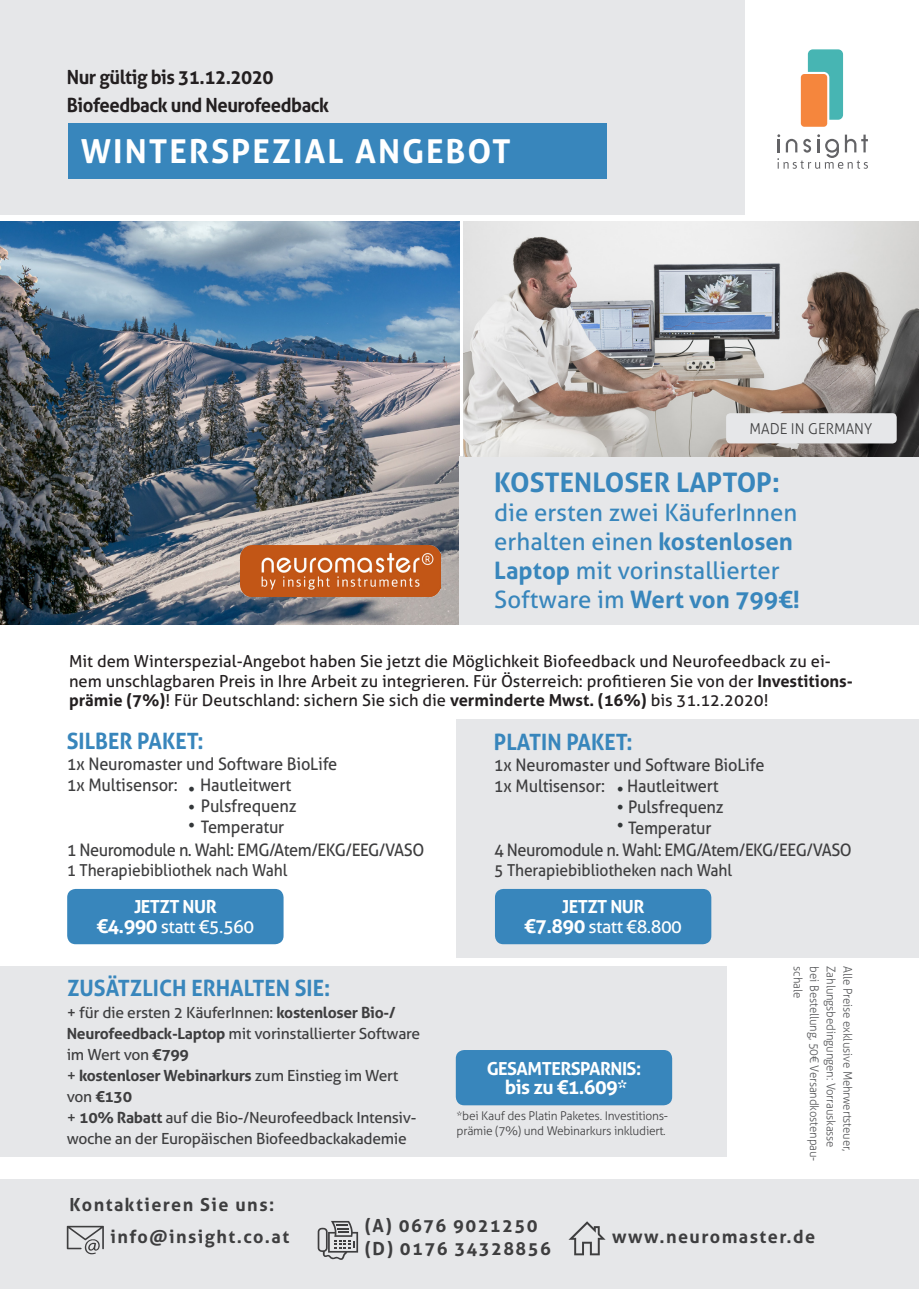
<style>
.page{position:relative;width:919px;height:1289px;background:#fff}
.page>*{position:absolute;margin:0;border:0;box-sizing:border-box;transform-origin:0 0}
.t1{font:700 33px "Aller";letter-spacing:.06em;color:#fff}
.t2{font:700 27px "Aller";color:#3886bc}
.t3{font:24px "Aller";color:#3886bc}
.t4{font:700 24px "Aller";color:#3886bc}
.t5{font:700 22.5px "Aller";color:#3886bc;scale:.95 1}
.t6{font:700 19.5px "Aller";letter-spacing:-.025em;color:#231f20;scale:.95 1}
.t7{font:700 19.5px "Aller";letter-spacing:-.03em;color:#fff}
._1_Fließtext_Aller{font:700 18px "Aller";letter-spacing:.08em;color:#3e3e3f}
.t8{font:18px "Aller";letter-spacing:-.03em;color:#fff}
.t9{font:700 18px "Aller";letter-spacing:-.03em;color:#fff}
.t10{font:18px "Minion Pro";color:#333739}
.t11{font:17.25px/21px "Aller";letter-spacing:-.01em;color:#3e3e3f;scale:.95 1}
.t12{font:17.25px "Aller";letter-spacing:-.03em;color:#3e3e3f;scale:.95 1}
._1_Fließtext_Aller-2{font:16.5px/19.5px "Aller";color:#231f20}
.t13{font:16.5px "Aller";letter-spacing:-.01em;color:#3e3e3f;scale:.95 1}
.t14{font:15.3px/21px "Aller";letter-spacing:-.02em;color:#3e3e3f}
.t15{font:700 15.3px/21px "Aller";letter-spacing:-.02em;color:#3e3e3f}
.t16{font:300 15px "Aller";color:#3e3e3f;scale:.95 1}
.t17{font:300 12px "Aller";letter-spacing:-.01em;color:#57585a;scale:.95 1}
.t18{font:300 12px/14.4px "Aller";letter-spacing:-.02em;color:#3e3e3f}
.s1{font-weight:700}
.s2{font-weight:400}
.s3{font-family:"Minion Pro";font-size:18px;color:#333739}
.s4{font-weight:700;font-size:19.5px}
</style>
<div class="page">
<img style="left:0;top:221px;width:459px;height:403px">
<div style="left:459px;top:456px;width:459px;height:168px;background:#e6e7e9"></div>
<div style="left:456px;top:719px;width:462px;height:238px;background:#e6e7e9"></div>
<svg style="left:777px;top:134px;width:90px;height:35px"></svg>
<div style="left:800px;top:74px;width:27px;height:53px;background:#f5863d;border-radius:4px"></div>
<svg style="left:807px;top:49px;width:36px;height:71px"></svg>
<div style="left:0;top:1179px;width:918px;height:109px;background:#e6e7e9"></div>
<svg style="left:67px;top:1225px;width:37px;height:29px"></svg>
<svg style="left:317px;top:1220px;width:41px;height:40px"></svg>
<svg style="left:568px;top:1221px;width:37px;height:34px"></svg>
<div style="left:0;top:0;width:744px;height:215px;background:#e6e7e9"></div>
<div style="left:0;top:966px;width:726px;height:190px;background:#e6e7e9"></div>
<div style="left:67px;top:888px;width:216px;height:56px;background:#3886bc;border-radius:9px"></div>
<div style="left:68px;top:124px;width:539px;height:55px;background:#3886bc"></div>
<img style="left:463px;top:221px;width:455px;height:235px">
<div style="left:456px;top:1049px;width:216px;height:56px;background:#3886bc;border-radius:9px"></div>
<div style="left:726px;top:413px;width:170px;height:30px;background:#e6e7e9;border-radius:4px"></div>
<img style="left:241px;top:546px;width:199px;height:50px">
<div style="left:495px;top:888px;width:216px;height:56px;background:#3886bc;border-radius:9px"></div>
<p class="t6" style="left:67px;top:65px;width:219px">Nur gültig bis 31.12.2020</p>
<p class="t6" style="left:67px;top:93px;width:277px">Biofeedback und Neurofeedback</p>
<p class="t1" style="left:81px;top:131px;width:431px">WINTERSPEZIAL ANGEBOT</p>
<p class="t16" style="left:749px;top:419px;width:131px">MADE IN GERMANY</p>
<p class="t2" style="left:494px;top:466px;width:287px">KOSTENLOSER LAPTOP:</p>
<p class="t3" style="left:494px;top:498px;width:304px">die ersten zwei KäuferInnen</p>
<p class="t3" style="left:494px;top:527px;width:300px">erhalten einen <span class="s1">kostenlosen</span></p>
<p class="t3" style="left:494px;top:556px;width:287px"><span class="s1">Laptop</span> mit vorinstallierter</p>
<p class="t4" style="left:494px;top:584px;width:307px"><span class="s2">Software im</span> Wert von 799€!</p>
<p class="_1_Fließtext_Aller-2" style="left:69px;top:651px;width:785px">Mit dem Winterspezial-Angebot haben Sie jetzt die Möglichkeit Biofeedback und Neurofeedback zu ei&shy;nem unschlagbaren Preis in Ihre Arbeit zu integrieren. Für Österreich: profitieren Sie von der <span class="s1">Investitions&shy;prämie (7%)</span>! Für Deutschland: sichern Sie sich die <span class="s1">verminderte Mwst. (16%)</span> bis 31.12.2020!</p>
<p class="t5" style="left:67px;top:727px;width:146px">SILBER PAKET:</p>
<p class="t11" style="left:67px;top:753px;width:286px">1x Neuromaster und Software BioLife<br>1x Multisensor:</p>
<p class="t11" style="left:188px;top:774px;width:110px"><span class="s3">•</span> Hautleitwert</p>
<p class="t11" style="left:188px;top:795px;width:115px"><span class="s3">•</span> Pulsfrequenz</p>
<p class="t11" style="left:201px;top:816px;width:89px">Temperatur</p>
<p class="t10" style="left:188px;top:810px;width:9px">•</p>
<p class="t12" style="left:67px;top:839px;width:378px">1 Neuromodule n. Wahl: EMG/Atem/EKG/EEG/VASO</p>
<p class="t13" style="left:67px;top:859px;width:234px">1 Therapiebibliothek nach Wahl</p>
<p class="t9" style="left:134px;top:896px;width:84px">JETZT NUR</p>
<p class="t8" style="left:96px;top:915px;width:159px"><span class="s4">€4.990</span> statt €5.560</p>
<p class="t5" style="left:67px;top:973px;width:278px">ZUSÄTZLICH ERHALTEN SIE:</p>
<p class="t14" style="left:67px;top:1001px;width:355px">+ für die ersten 2 KäuferInnen: <span class="s1">kostenloser Bio-/<br>Neurofeedback-Laptop</span> mit vorinstallierter Software im Wert von <span class="s1">€799</span></p>
<p class="t15" style="left:67px;top:1064px;width:333px"><span class="s2">+</span> kostenloser Webinarkurs <span class="s2">zum Einstieg im Wert von</span> €130</p>
<p class="t14" style="left:67px;top:1106px;width:351px">+ <span class="s1">10% Rabatt</span> auf die Bio-/Neurofeedback Intensiv&shy;woche an der Europäischen Biofeedbackakademie</p>
<p class="t5" style="left:494px;top:728px;width:148px">PLATIN PAKET:</p>
<p class="t11" style="left:494px;top:754px;width:286px">1x Neuromaster und Software BioLife<br>1x Multisensor:</p>
<p class="t11" style="left:616px;top:775px;width:109px"><span class="s3">•</span> Hautleitwert</p>
<p class="t11" style="left:628px;top:796px;width:102px">Pulsfrequenz</p>
<p class="t11" style="left:628px;top:817px;width:89px">Temperatur</p>
<p class="t10" style="left:616px;top:792px;width:9px">•</p>
<p class="t10" style="left:616px;top:810px;width:9px">•</p>
<p class="t12" style="left:494px;top:839px;width:378px">4 Neuromodule n. Wahl: EMG/Atem/EKG/EEG/VASO</p>
<p class="t13" style="left:494px;top:859px;width:252px">5 Therapiebibliotheken nach Wahl</p>
<p class="t9" style="left:562px;top:896px;width:84px">JETZT NUR</p>
<p class="t8" style="left:524px;top:915px;width:159px"><span class="s4">€7.890</span> statt €8.800</p>
<p class="t9" style="left:486px;top:1057px;width:156px">GESAMTERSPARNIS:</p>
<p class="t7" style="left:505px;top:1075px;width:123px">bis zu €1.609*</p>
<p class="t18" style="left:456px;top:1108px;width:213px">*bei Kauf des Platin Paketes. Investitions&shy;prämie (7%) und Webinarkurs inkludiert.</p>
<p class="t17" style="left:821px;top:966px;width:207px;rotate:90deg">bei Bestellung, 50€ Versandkostenpau-</p>
<p class="t17" style="left:838px;top:966px;width:192px;rotate:90deg">Zahlungsbedingungen: Vorrauskasse</p>
<p class="t17" style="left:854px;top:966px;width:196px;rotate:90deg">Alle Preise exklusive Mehrwertsteuer,</p>
<p class="t17" style="left:805px;top:966px;width:35px;rotate:90deg">schale</p>
<p class="_1_Fließtext_Aller" style="left:70px;top:1192px;width:206px">Kontaktieren Sie uns:</p>
<p class="_1_Fließtext_Aller" style="left:111px;top:1225px;width:180px">info@insight.co.at</p>
<p class="_1_Fließtext_Aller" style="left:612px;top:1225px;width:205px">www.neuromaster.de</p>
<p class="_1_Fließtext_Aller" style="left:365px;top:1214px;width:174px">(A) 0676 9021250</p>
<p class="_1_Fließtext_Aller" style="left:365px;top:1237px;width:188px">(D) 0176 34328856</p>
</div>
